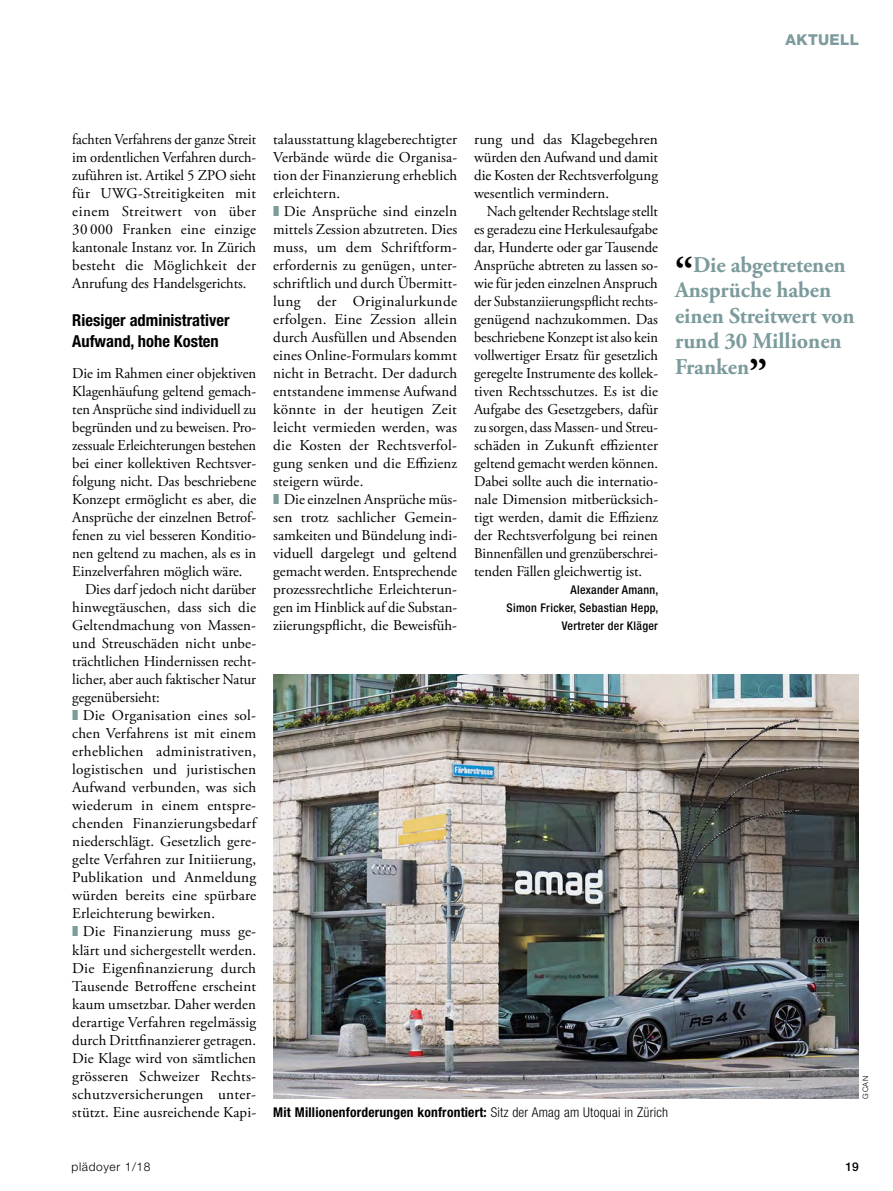
<style>
.page{position:relative;width:893px;height:1191px;background:#fff}
.page>*{position:absolute;margin:0;border:0;box-sizing:border-box;transform-origin:0 0}
.t1{font:700 22.5px/25.5px "Adobe Garamond Pro";color:#7c9b9c}
.t2{font:700 condensed 16.5px/21px "Helvetica Neue LT Std";color:#000}
.t3{font:15px/18px "Adobe Garamond Pro";letter-spacing:.01em;color:#000}
.t4{font:15px/18px "Adobe Garamond Pro";letter-spacing:.01em;color:#000;text-align:justify;scale:.96 1}
.t5{font:15px/18px "Adobe Garamond Pro";letter-spacing:.01em;color:#000;text-align:justify;scale:.95 1}
.t6{font:800 15px "Helvetica Neue LT Std";letter-spacing:.025em;color:#7c9b9c}
.t7{font:700 condensed 13.5px "Helvetica Neue LT Std";letter-spacing:.015em;color:#000}
.t8{font:500 condensed 12px/18px "Helvetica Neue LT Std";letter-spacing:.025em;color:#000;text-align:right}
.t9{font:300 12px "Helvetica Neue LT Std";letter-spacing:.05em;color:#000}
.t10{font:500 12px "Helvetica Neue LT Std";color:#000}
.t11{font:300 7.5px "Helvetica Neue LT Std";color:#000}
.s1{font-family:"Zipp Dummbazz";font-size:14.4px;color:#7c9b9c}
.s2{font-size:39px;color:#000}
.s3{font-weight:300}
</style>
<div class="page">
<img style="left:273px;top:674px;width:586px;height:424px">
<p class="t6" style="left:786px;top:30px;width:75px">AKTUELL</p>
<p class="t5" style="left:72px;top:131px;width:195px">fachten Verfahrens der ganze Streit im ordentlichen Verfahren durch&shy;zuführen ist. Artikel 5 ZPO sieht für UWG-Streitigkeiten mit einem Streitwert von über 30 000 Franken eine einzige kantonale Instanz vor. In Zürich besteht die Möglichkeit der Anrufung des Handelsgerichts.</p>
<p class="t2" style="left:72px;top:310px;width:159px">Riesiger administrativer<br>Aufwand, hohe Kosten</p>
<p class="t3" style="left:72px;top:365px;width:185px">Die im Rahmen einer objektiven</p>
<p class="t3" style="left:72px;top:383px;width:185px">Klagenhäufung geltend gemach-</p>
<p class="t4" style="left:72px;top:401px;width:193px">ten Ansprüche sind individuell zu</p>
<p class="t3" style="left:72px;top:419px;width:185px">begründen und zu beweisen. Pro-</p>
<p class="t4" style="left:72px;top:437px;width:193px">zessuale Erleichterungen bestehen</p>
<p class="t3" style="left:72px;top:455px;width:185px">bei einer kollektiven Rechtsver-</p>
<p class="t3" style="left:72px;top:473px;width:185px">folgung nicht. Das beschriebene</p>
<p class="t3" style="left:72px;top:491px;width:185px">Konzept ermöglicht es aber, die</p>
<p class="t3" style="left:72px;top:509px;width:185px">Ansprüche der einzelnen Betrof-</p>
<p class="t3" style="left:72px;top:527px;width:185px">fenen zu viel besseren Konditio-</p>
<p class="t3" style="left:72px;top:545px;width:185px">nen geltend zu machen, als es in</p>
<p class="t3" style="left:72px;top:563px;width:172px">Einzelverfahren möglich wäre.</p>
<p class="t3" style="left:85px;top:581px;width:173px">Dies darf jedoch nicht darüber</p>
<p class="t3" style="left:72px;top:599px;width:185px">hinwegtäuschen, dass sich die</p>
<p class="t3" style="left:72px;top:617px;width:185px">Geltendmachung von Massen-</p>
<p class="t3" style="left:72px;top:635px;width:185px">und Streuschäden nicht unbe-</p>
<p class="t3" style="left:72px;top:653px;width:185px">trächtlichen Hindernissen recht-</p>
<p class="t3" style="left:72px;top:671px;width:185px">licher, aber auch faktischer Natur</p>
<p class="t3" style="left:72px;top:689px;width:89px">gegenübersieht:</p>
<p class="t3" style="left:72px;top:707px;width:185px"><span class="s1">&lt;</span> Die Organisation eines sol-</p>
<p class="t3" style="left:72px;top:725px;width:185px">chen Verfahrens ist mit einem</p>
<p class="t3" style="left:72px;top:743px;width:186px">erheblichen administrativen,</p>
<p class="t3" style="left:72px;top:761px;width:185px">logistischen und juristischen</p>
<p class="t3" style="left:72px;top:779px;width:186px">Aufwand verbunden, was sich</p>
<p class="t3" style="left:72px;top:797px;width:185px">wiederum in einem entspre-</p>
<p class="t3" style="left:72px;top:815px;width:185px">chenden Finanzierungsbedarf</p>
<p class="t3" style="left:72px;top:833px;width:185px">niederschlägt. Gesetzlich gere-</p>
<p class="t3" style="left:72px;top:851px;width:185px">gelte Verfahren zur Initiierung,</p>
<p class="t3" style="left:72px;top:869px;width:185px">Publikation und Anmeldung</p>
<p class="t3" style="left:72px;top:887px;width:185px">würden bereits eine spürbare</p>
<p class="t3" style="left:72px;top:905px;width:144px">Erleichterung bewirken.</p>
<p class="t3" style="left:72px;top:923px;width:185px"><span class="s1">&lt;</span> Die Finanzierung muss ge-</p>
<p class="t3" style="left:72px;top:941px;width:185px">klärt und sichergestellt werden.</p>
<p class="t3" style="left:72px;top:959px;width:185px">Die Eigenfinanzierung durch</p>
<p class="t3" style="left:72px;top:977px;width:185px">Tausende Betroffene erscheint</p>
<p class="t3" style="left:72px;top:995px;width:185px">kaum umsetzbar. Daher werden</p>
<p class="t3" style="left:72px;top:1013px;width:185px">derartige Verfahren regelmässig</p>
<p class="t3" style="left:72px;top:1031px;width:185px">durch Drittfinanzierer getragen.</p>
<p class="t3" style="left:72px;top:1049px;width:185px">Die Klage wird von sämtlichen</p>
<p class="t3" style="left:72px;top:1067px;width:185px">grösseren Schweizer Rechts-</p>
<p class="t3" style="left:72px;top:1085px;width:185px">schutzversicherungen unter-</p>
<p class="t3" style="left:72px;top:1103px;width:185px">stützt. Eine ausreichende Kapi-</p>
<p class="t3" style="left:273px;top:131px;width:186px">talausstattung klageberechtigter<br>Verbände würde die Organisa&shy;tion der Finanzierung erheblich erleichtern.<br><span class="s1">&lt;</span> Die Ansprüche sind einzeln mittels Zession abzutreten. Dies muss, um dem Schriftform&shy;erfordernis zu genügen, unter&shy;schriftlich und durch Übermitt&shy;lung der Originalurkunde erfolgen. Eine Zession allein durch Ausfüllen und Absenden eines Online-Formulars kommt nicht in Betracht. Der dadurch entstandene immense Aufwand könnte in der heutigen Zeit leicht vermieden werden, was die Kosten der Rechtsverfol&shy;gung senken und die Effizienz steigern würde.<br><span class="s1">&lt;</span> Die einzelnen Ansprüche müs&shy;sen trotz sachlicher Gemein&shy;samkeiten und Bündelung indi&shy;viduell dargelegt und geltend gemacht werden. Entsprechende prozessrechtliche Erleichterun&shy;gen im Hinblick auf die Substan&shy;ziierungspflicht, die Beweisfüh-</p>
<p class="t3" style="left:474px;top:131px;width:185px;text-align:justify">rung und das Klagebegehren würden den Aufwand und damit die Kosten der Rechtsverfolgung wesentlich vermindern.</p>
<p class="t4" style="left:474px;top:203px;width:193px;text-indent:13px">Nach geltender Rechtslage stellt es geradezu eine Herkulesaufgabe dar, Hunderte oder gar Tausende Ansprüche abtreten zu lassen so&shy;wie für jeden einzelnen Anspruch der Substanziierungspflicht rechts&shy;genügend nachzukommen. Das beschriebene Konzept ist also kein vollwertiger Ersatz für gesetzlich geregelte Instrumente des kollek&shy;tiven Rechtsschutzes. Es ist die Aufgabe des Gesetzgebers, dafür zu sorgen, dass Massen- und Streu&shy;schäden in Zukunft effizienter geltend gemacht werden können.<br>Dabei sollte auch die internatio&shy;nale Dimension mitberücksich&shy;tigt werden, damit die Effizienz der Rechtsverfolgung bei reinen Binnenfällen und grenzüberschrei&shy;tenden Fällen gleichwertig ist.</p>
<p class="t8" style="left:507px;top:581px;width:153px">Alexander Amann,<br>Simon Fricker, Sebastian Hepp,<br>Vertreter der Kläger</p>
<h1 class="t1" style="left:675px;top:252px;width:181px"><span class="s2">“</span>Die abgetretenen<br>Ansprüche haben einen Streitwert von rund 30 Millionen<br>Franken<span class="s2">”</span></h1>
<p class="t7" style="left:273px;top:1103px;width:396px">Mit Millionenforderungen konfrontiert: <span class="s3">Sitz der Amag am Utoquai in Zürich</span></p>
<p class="t11" style="left:861px;top:1098px;width:24px;rotate:-90deg">GCAN</p>
<p class="t9" style="left:72px;top:1159px;width:81px">plädoyer 1/18</p>
<p class="t10" style="left:845px;top:1159px;width:15px">19</p>
</div>
